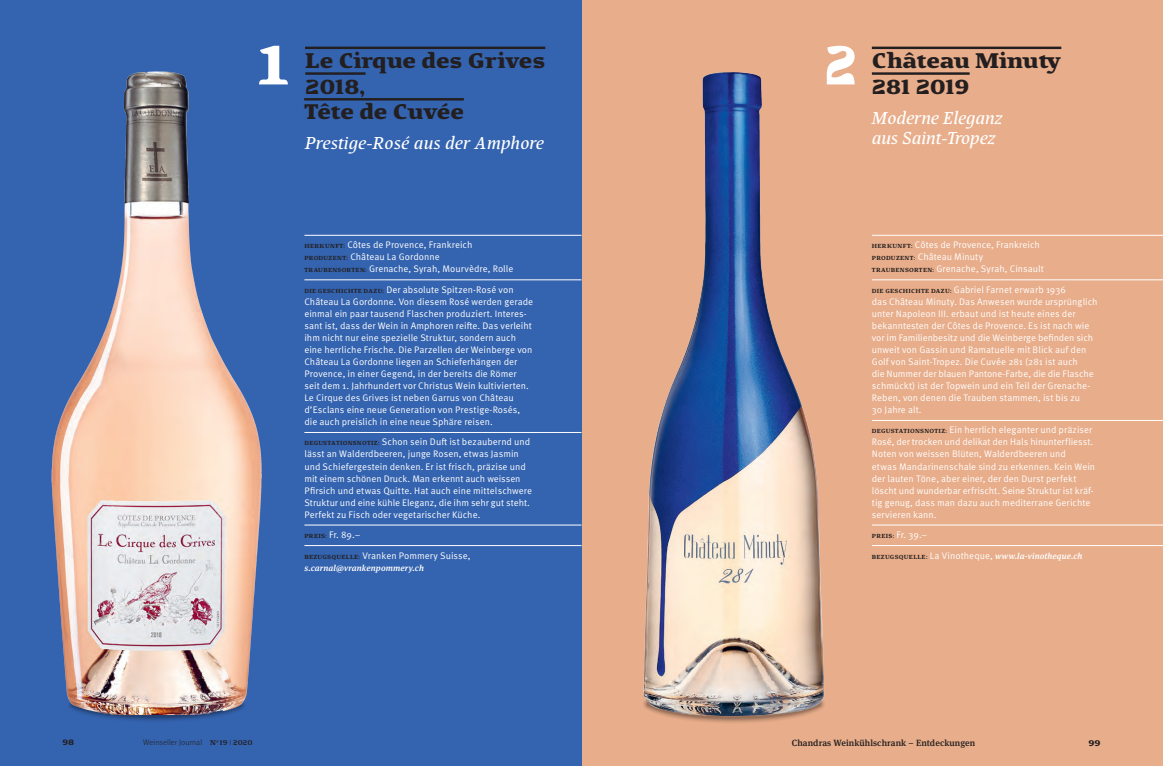
<style>
.page{position:relative;width:1163px;height:766px;background:#fff}
.page>*{position:absolute;margin:0;border:0;box-sizing:border-box;transform-origin:0 0}
.t1{font:900 63px "Pagewalker";color:#fff}
.t2{font:900 23.4px/25.7px "Pagewalker";color:#231f20}
.t3{font:italic 19px/20px "Pagewalker";letter-spacing:-.01em;color:#fff}
.t4{font:9.5px/12px "Meta OT Norm";color:#fff}
.t5{font:900 9.5px "Pagewalker";color:#231f20}
.t6{font:500 9px "Meta Serif OT";letter-spacing:.01em;color:#231f20}
.t7{font:900 9px "Pagewalker";color:#231f20}
.t8{font:italic 500 8.7px "Meta Serif OT";letter-spacing:.01em;color:#fff}
.t9{font:300 8px "Meta OT";letter-spacing:.01em;color:#231f20}
.s1{font-family:"Pagewalker";font-weight:700;font-size:6.5px;color:#231f20}
.s2{font-family:"Pagewalker";font-weight:700;font-style:normal;font-size:6.5px;color:#231f20}
.s3{font-family:"Meta OT Norm";font-weight:400;font-style:normal;font-size:9.5px}
.s4{font-family:"Pagewalker";font-weight:700;font-size:7.8px}
.s5{font-family:"Pagewalker";font-weight:700;font-size:7px}
.s6{font-family:"Pagewalker";font-weight:700}
.s7{font-family:"Pagewalker";font-weight:400}
</style>
<div class="page">
<div style="left:573px;top:0;width:589px;height:765px;background:#e8ad8a"></div>
<svg style="left:642px;top:682px;width:184px;height:41px"></svg>
<img style="left:642px;top:72px;width:184px;height:646px">
<div style="left:0;top:0;width:581px;height:765px;background:#3463af"></div>
<svg style="left:67px;top:687px;width:180px;height:36px"></svg>
<img style="left:51px;top:71px;width:211px;height:643px">
<hr style="left:871px;top:47px;width:190px;height:2px;background:#231f20">
<hr style="left:871px;top:72px;width:98px;height:3px;background:#231f20">
<hr style="left:871px;top:235px;width:291px;height:1px;background:#fff">
<hr style="left:871px;top:279px;width:291px;height:1px;background:#fff">
<hr style="left:871px;top:420px;width:291px;height:1px;background:#fff">
<hr style="left:871px;top:524px;width:291px;height:1px;background:#fff">
<hr style="left:871px;top:545px;width:291px;height:1px;background:#fff">
<hr style="left:305px;top:47px;width:240px;height:2px;background:#231f20">
<hr style="left:305px;top:72px;width:60px;height:3px;background:#231f20">
<hr style="left:304px;top:98px;width:160px;height:2px;background:#231f20">
<hr style="left:304px;top:235px;width:277px;height:1px;background:#fff">
<hr style="left:304px;top:279px;width:277px;height:1px;background:#fff">
<hr style="left:304px;top:432px;width:277px;height:1px;background:#fff">
<hr style="left:304px;top:524px;width:277px;height:1px;background:#fff">
<hr style="left:304px;top:545px;width:277px;height:1px;background:#fff">
<h1 class="t1" style="left:256px;top:27px;width:36px">1</h1>
<h2 class="t2" style="left:304px;top:48px;width:242px">Le Cirque des Grives<br>2018,<br>Tête de Cuvée</h2>
<h3 class="t3" style="left:305px;top:133px;width:241px">Prestige-Rosé aus der Amphore</h3>
<p class="t4" style="left:304px;top:239px;width:210px"><span class="s1">HERKUNFT:</span> Côtes de Provence, Frankreich<br><span class="s1">PRODUZENT:</span> Château La Gordonne<br><span class="s1">TRAUBENSORTEN:</span> Grenache, Syrah, Mourvèdre, Rolle</p>
<p class="t4" style="left:304px;top:283px;width:230px"><span class="s1">DIE GESCHICHTE DAZU:</span> Der absolute Spitzen-Rosé von Château La Gordonne. Von diesem Rosé werden gerade einmal ein paar tausend Flaschen produziert. Interes&shy;sant ist, dass der Wein in Amphoren reifte. Das verleiht ihm nicht nur eine spezielle Struktur, sondern auch eine herrliche Frische. Die Parzellen der Weinberge von Château La Gordonne liegen an Schieferhängen der Provence, in einer Gegend, in der bereits die Römer seit dem 1. Jahrhundert vor Christus Wein kultivierten.<br>Le Cirque des Grives ist neben Garrus von Château d’Esclans eine neue Generation von Prestige-Rosés, die auch preislich in eine neue Sphäre reisen.</p>
<p class="t4" style="left:304px;top:436px;width:229px"><span class="s1">DEGUSTATIONSNOTIZ:</span> Schon sein Duft ist bezaubernd und lässt an Walderdbeeren, junge Rosen, etwas Jasmin und Schiefergestein denken. Er ist frisch, präzise und mit einem schönen Druck. Man erkennt auch weissen Pfirsich und etwas Quitte. Hat auch eine mittelschwere Struktur und eine kühle Eleganz, die ihm sehr gut steht.<br>Perfekt zu Fisch oder vegetarischer Küche.</p>
<p class="t4" style="left:304px;top:524px;width:168px;line-height:20.5px"><span class="s1">PREIS:</span> Fr. 89.–<br><span class="s1">BEZUGSQUELLE:</span> Vranken Pommery Suisse,</p>
<p class="t8" style="left:304px;top:562px;width:121px">s.carnal@vrankenpommery.ch</p>
<h1 class="t1" style="left:823px;top:27px;width:36px">2</h1>
<h2 class="t2" style="left:871px;top:48px;width:191px">Château Minuty<br>281 2019</h2>
<h3 class="t3" style="left:871px;top:107px;width:132px">Moderne Eleganz aus Saint-Tropez</h3>
<p class="t4" style="left:871px;top:239px;width:173px"><span class="s1">HERKUNFT:</span> Côtes de Provence, Frankreich<br><span class="s1">PRODUZENT:</span> Château Minuty<br><span class="s1">TRAUBENSORTEN:</span> Grenache, Syrah, Cinsault</p>
<p class="t4" style="left:871px;top:283px;width:227px"><span class="s1">DIE GESCHICHTE DAZU:</span> Gabriel Farnet erwarb 1936<br>das Château Minuty. Das Anwesen wurde ursprünglich unter Napoleon III. erbaut und ist heute eines der bekanntesten der Côtes de Provence. Es ist nach wie vor im Familienbesitz und die Weinberge befinden sich unweit von Gassin und Ramatuelle mit Blick auf den Golf von Saint-Tropez. Die Cuvée 281 (281 ist auch<br>die Nummer der blauen Pantone-Farbe, die die Flasche schmückt) ist der Topwein und ein Teil der Grenache-- Reben, von denen die Trauben stammen, ist bis zu<br>30 Jahre alt.</p>
<p class="t4" style="left:871px;top:424px;width:225px"><span class="s1">DEGUSTATIONSNOTIZ:</span> Ein herrlich eleganter und präziser Rosé, der trocken und delikat den Hals hinunterfliesst.<br>Noten von weissen Blüten, Walderdbeeren und<br>etwas Mandarinenschale sind zu erkennen. Kein Wein der lauten Töne, aber einer, der den Durst perfekt löscht und wunderbar erfrischt. Seine Struktur ist kräf&shy;tig genug, dass man dazu auch mediterrane Gerichte servieren kann.</p>
<p class="t4" style="left:871px;top:528px;width:57px"><span class="s1">PREIS:</span> Fr. 39.–</p>
<p class="t8" style="left:871px;top:550px;width:212px"><span class="s2">BEZUGSQUELLE:</span> <span class="s3">La Vinotheque,</span> www.la-vinotheque.ch</p>
<p class="t7" style="left:62px;top:736px;width:13px">98</p>
<p class="t9" style="left:143px;top:737px;width:111px">Weinseller Journal <span class="s4">N</span><span class="s5">°</span><span class="s6">19</span> <span class="s7">|</span> <span class="s6">2020</span></p>
<p class="t6" style="left:791px;top:736px;width:185px">Chandras Weinkühlschrank – Entdeckungen</p>
<p class="t5" style="left:1088px;top:736px;width:14px">99</p>
</div>
